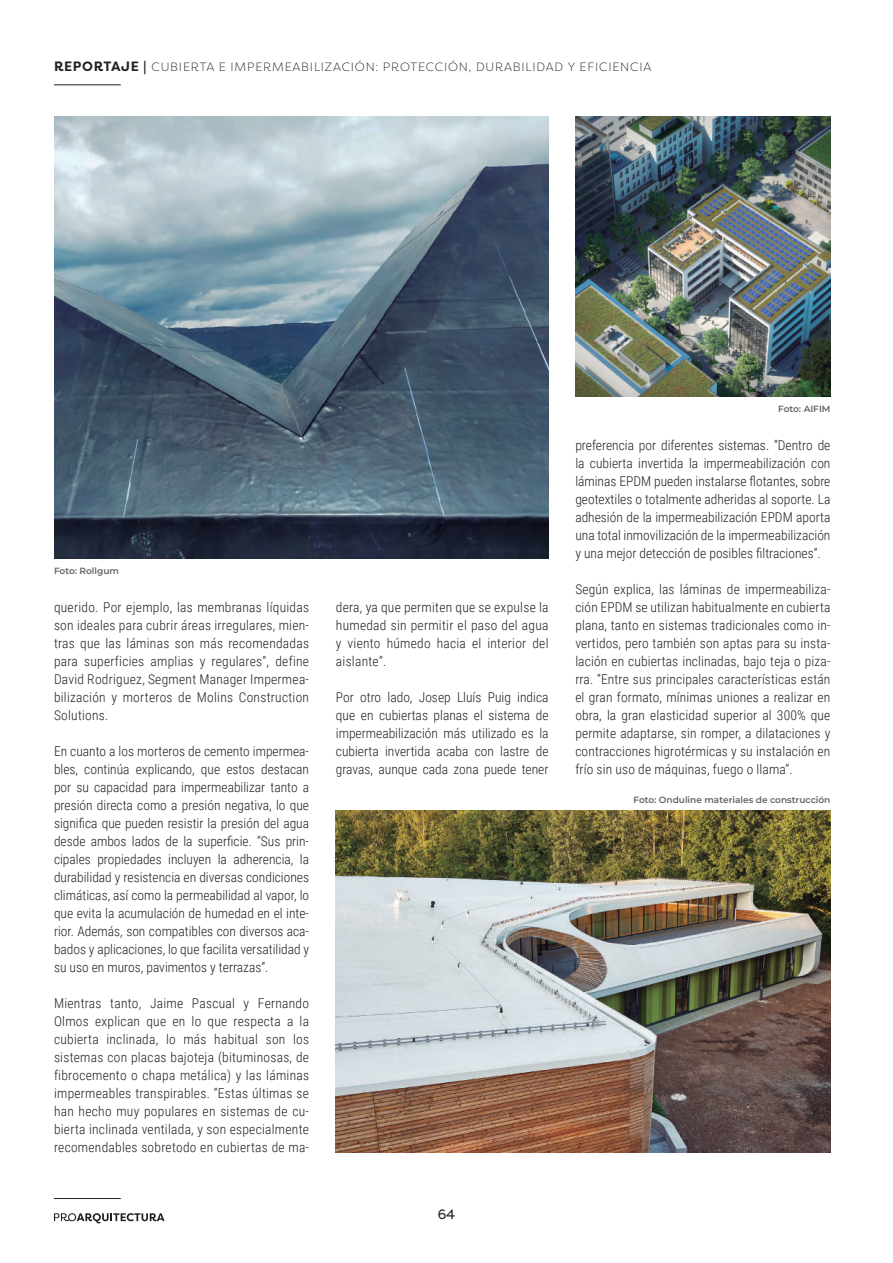
<style>
.page{position:relative;width:893px;height:1263px;background:#fff}
.page>*{position:absolute;margin:0;border:0;box-sizing:border-box;transform-origin:0 0}
.t1{font:300 13.5px/18px "Roboto Condensed";letter-spacing:.01em;color:#231f20;text-align:justify}
.t2{font:13.5px "Filson Pro";color:#231f20}
.t3{font:300 12px "Filson Pro";letter-spacing:.07em;color:#231f20}
.t4{font:600 9px "Montserrat";color:#636366}
.s1{font-weight:700;font-size:13.5px}
</style>
<div class="page">
<svg style="left:54px;top:1213px;width:111px;height:10px"></svg>
<hr style="left:54px;top:1198px;width:67px;height:1px;background:#231f20">
<img style="left:54px;top:116px;width:495px;height:442px">
<img style="left:336px;top:810px;width:494px;height:342px">
<hr style="left:54px;top:84px;width:67px;height:1px;background:#231f20">
<img style="left:575px;top:116px;width:255px;height:280px">
<p class="t3" style="left:54px;top:59px;width:599px"><span class="s1">REPORTAJE |</span> CUBIERTA E IMPERMEABILIZACIÓN: PROTECCIÓN, DURABILIDAD Y EFICIENCIA</p>
<p class="t4" style="left:778px;top:402px;width:54px">Foto: AIFIM</p>
<p class="t4" style="left:54px;top:564px;width:66px">Foto: Rollgum</p>
<p class="t1" style="left:54px;top:598px;width:257px">querido. Por ejemplo, las membranas líquidas son ideales para cubrir áreas irregulares, mien&shy;tras que las láminas son más recomendadas para superficies amplias y regulares”, define David Rodriguez, Segment Manager Impermea&shy;bilización y morteros de Molins Construction Solutions.</p>
<p class="t1" style="left:54px;top:742px;width:257px">En cuanto a los morteros de cemento impermea&shy;bles, continúa explicando, que estos destacan por su capacidad para impermeabilizar tanto a presión directa como a presión negativa, lo que significa que pueden resistir la presión del agua desde ambos lados de la superficie. “Sus prin&shy;cipales propiedades incluyen la adherencia, la durabilidad y resistencia en diversas condiciones climáticas, así como la permeabilidad al vapor, lo que evita la acumulación de humedad en el inte&shy;rior. Además, son compatibles con diversos aca&shy;bados y aplicaciones, lo que facilita versatilidad y su uso en muros, pavimentos y terrazas”.</p>
<p class="t1" style="left:54px;top:994px;width:257px">Mientras tanto, Jaime Pascual y Fernando Olmos explican que en lo que respecta a la cubierta inclinada, lo más habitual son los sistemas con placas bajoteja (bituminosas, de fibrocemento o chapa metálica) y las láminas impermeables transpirables. “Estas últimas se han hecho muy populares en sistemas de cu&shy;bierta inclinada ventilada, y son especialmente recomendables sobretodo en cubiertas de ma-</p>
<p class="t1" style="left:336px;top:598px;width:214px">dera, ya que permiten que se expulse la humedad sin permitir el paso del agua y viento húmedo hacia el interior del aislante”.</p>
<p class="t1" style="left:336px;top:688px;width:214px">Por otro lado, Josep Lluís Puig indica que en cubiertas planas el sistema de impermeabilización más utilizado es la cubierta invertida acaba con lastre de gravas, aunque cada zona puede tener</p>
<p class="t2" style="left:438px;top:1205px;width:19px">64</p>
<p class="t1" style="left:575px;top:436px;width:257px">preferencia por diferentes sistemas. “Dentro de la cubierta invertida la impermeabilización con láminas EPDM pueden instalarse flotantes, sobre geotextiles o totalmente adheridas al soporte. La adhesión de la impermeabilización EPDM aporta una total inmovilización de la impermeabilización y una mejor detección de posibles filtraciones”.</p>
<p class="t1" style="left:575px;top:580px;width:257px">Según explica, las láminas de impermeabiliza&shy;ción EPDM se utilizan habitualmente en cubierta plana, tanto en sistemas tradicionales como in&shy;vertidos, pero también son aptas para su insta&shy;lación en cubiertas inclinadas, bajo teja o piza&shy;rra. “Entre sus principales características están el gran formato, mínimas uniones a realizar en obra, la gran elasticidad superior al 300% que permite adaptarse, sin romper, a dilataciones y contracciones higrotérmicas y su instalación en frío sin uso de máquinas, fuego o llama”.</p>
<p class="t4" style="left:633px;top:794px;width:199px">Foto: Onduline materiales de construcción</p>
</div>
